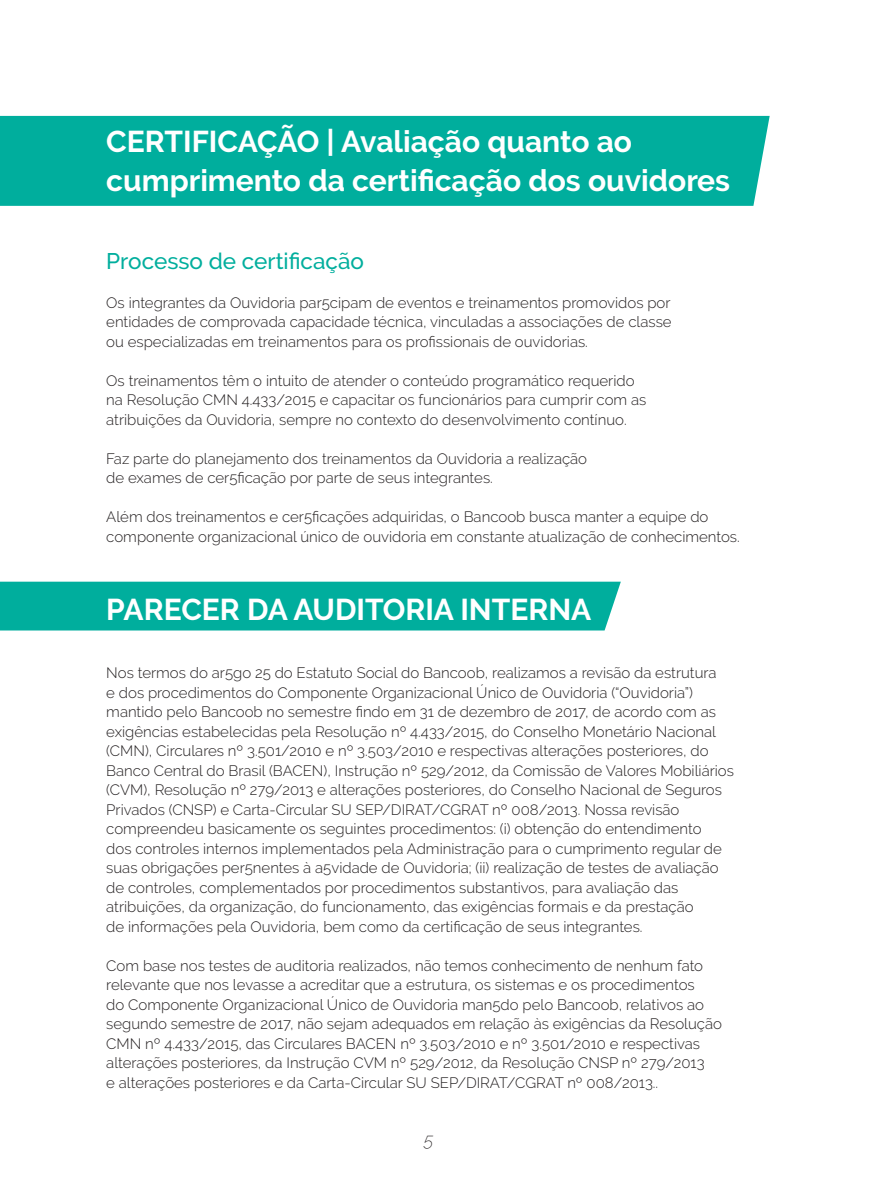
<style>
.page{position:relative;width:893px;height:1191px;background:#fff}
.page>*{position:absolute;margin:0;border:0;box-sizing:border-box;transform-origin:0 0}
.t1{font:700 30px/39px "Raleway";color:#fff}
.t2{font:500 22.5px "Raleway";color:#00ae9d}
.t3{font:italic 200 18px "Raleway";color:#231f20}
.t4{font:300 15px/19.5px "Raleway";color:#231f20}
</style>
<div class="page">
<div style="left:0;top:581px;width:621px;height:49px;background:#00ae9d"></div>
<div style="left:0;top:116px;width:770px;height:90px;background:#00ae9d"></div>
<h1 class="t1" style="left:106px;top:122px;width:625px">CERTIFICAÇÃO | Avaliação quanto ao cumprimento da certificação dos ouvidores</h1>
<h2 class="t2" style="left:106px;top:248px;width:259px">Processo de certificação</h2>
<p class="t4" style="left:106px;top:292px;width:567px;text-align:justify">Os integrantes da Ouvidoria par5cipam de eventos e treinamentos promovidos por entidades de comprovada capacidade técnica, vinculadas a associações de classe ou especializadas em treinamentos para os profissionais de ouvidorias.</p>
<p class="t4" style="left:106px;top:370px;width:542px">Os treinamentos têm o intuito de atender o conteúdo programático requerido na Resolução CMN 4.433/2015 e capacitar os funcionários para cumprir com as atribuições da Ouvidoria, sempre no contexto do desenvolvimento contínuo.</p>
<p class="t4" style="left:106px;top:448px;width:482px">Faz parte do planejamento dos treinamentos da Ouvidoria a realização de exames de cer5ficação por parte de seus integrantes.</p>
<p class="t4" style="left:106px;top:507px;width:635px">Além dos treinamentos e cer5ficações adquiridas, o Bancoob busca manter a equipe do componente organizacional único de ouvidoria em constante atualização de conhecimentos.</p>
<h1 class="t1" style="left:106px;top:590px;width:487px">PARECER DA AUDITORIA INTERNA</h1>
<p class="t4" style="left:106px;top:663px;width:629px">Nos termos do ar5go 25 do Estatuto Social do Bancoob, realizamos a revisão da estrutura<br>e dos procedimentos do Componente Organizacional Único de Ouvidoria (“Ouvidoria”) mantido pelo Bancoob no semestre findo em 31 de dezembro de 2017, de acordo com as exigências estabelecidas pela Resolução nº 4.433/2015, do Conselho Monetário Nacional (CMN), Circulares nº 3.501/2010 e nº 3.503/2010 e respectivas alterações posteriores, do Banco Central do Brasil (BACEN), Instrução nº 529/2012, da Comissão de Valores Mobiliários (CVM), Resolução nº 279/2013 e alterações posteriores, do Conselho Nacional de Seguros Privados (CNSP) e Carta-Circular SU SEP/DIRAT/CGRAT nº 008/2013. Nossa revisão compreendeu basicamente os seguintes procedimentos: (i) obtenção do entendimento<br>dos controles internos implementados pela Administração para o cumprimento regular de suas obrigações per5nentes à a5vidade de Ouvidoria; (ii) realização de testes de avaliação de controles, complementados por procedimentos substantivos, para avaliação das atribuições, da organização, do funcionamento, das exigências formais e da prestação<br>de informações pela Ouvidoria, bem como da certificação de seus integrantes.</p>
<p class="t4" style="left:106px;top:955px;width:617px">Com base nos testes de auditoria realizados, não temos conhecimento de nenhum fato relevante que nos levasse a acreditar que a estrutura, os sistemas e os procedimentos<br>do Componente Organizacional Único de Ouvidoria man5do pelo Bancoob, relativos ao segundo semestre de 2017, não sejam adequados em relação às exigências da Resolução CMN nº 4.433/2015, das Circulares BACEN nº 3.503/2010 e nº 3.501/2010 e respectivas alterações posteriores, da Instrução CVM nº 529/2012, da Resolução CNSP nº 279/2013<br>e alterações posteriores e da Carta-Circular SU SEP/DIRAT/CGRAT nº 008/2013..</p>
<p class="t3" style="left:424px;top:1129px;width:11px">5</p>
</div>
